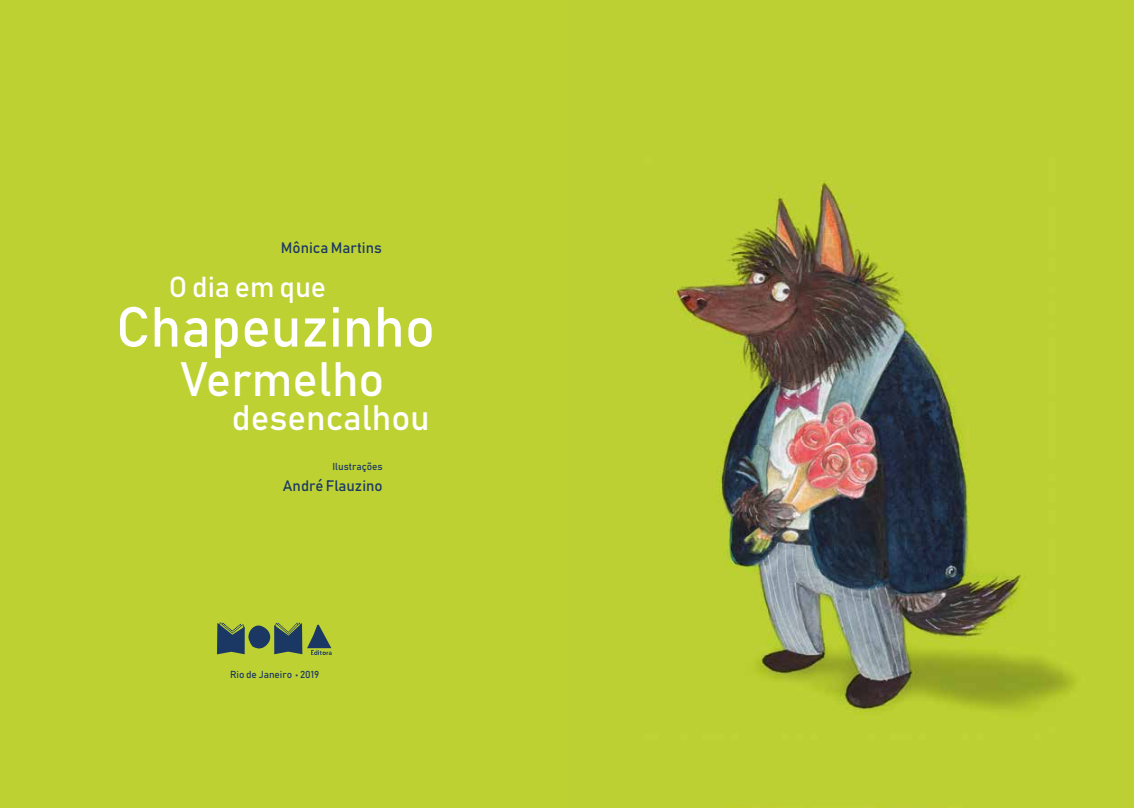
<style>
.page{position:relative;width:1134px;height:808px;background:#fff}
.page>*{position:absolute;margin:0;border:0;box-sizing:border-box;transform-origin:0 0}
.t1{font:55.62px "Bahnschrift";color:#fff}
.t2{font:47.62px "Bahnschrift";color:#fff}
.t3{font:35px "Bahnschrift";color:#fff}
.t4{font:28.62px "Bahnschrift";color:#fff}
.t5{font:15px "Bahnschrift";color:#1b3864}
.t6{font:10px "Bahnschrift";color:#1b3864}
</style>
<div class="page">
<img style="left:567px;top:0;width:567px;height:808px">
<div style="left:0;top:0;width:567px;height:808px;background:#bed133"></div>
<svg style="left:217px;top:622px;width:115px;height:33px"></svg>
<h3 class="t5" style="left:281px;top:238px;width:102px">Mônica Martins</h3>
<h3 class="t4" style="left:169px;top:269px;width:159px">O dia em que</h3>
<h1 class="t1" style="left:116px;top:292px;width:321px">Chapeuzinho</h1>
<h2 class="t2" style="left:180px;top:349px;width:206px">Vermelho</h2>
<h3 class="t3" style="left:232px;top:396px;width:199px">desencalhou</h3>
<p class="t6" style="left:332px;top:460px;width:52px">Ilustrações</p>
<h3 class="t5" style="left:283px;top:476px;width:101px">André Flauzino</h3>
<p class="t6" style="left:230px;top:668px;width:91px">Rio de Janeiro • 2019</p>
</div>
